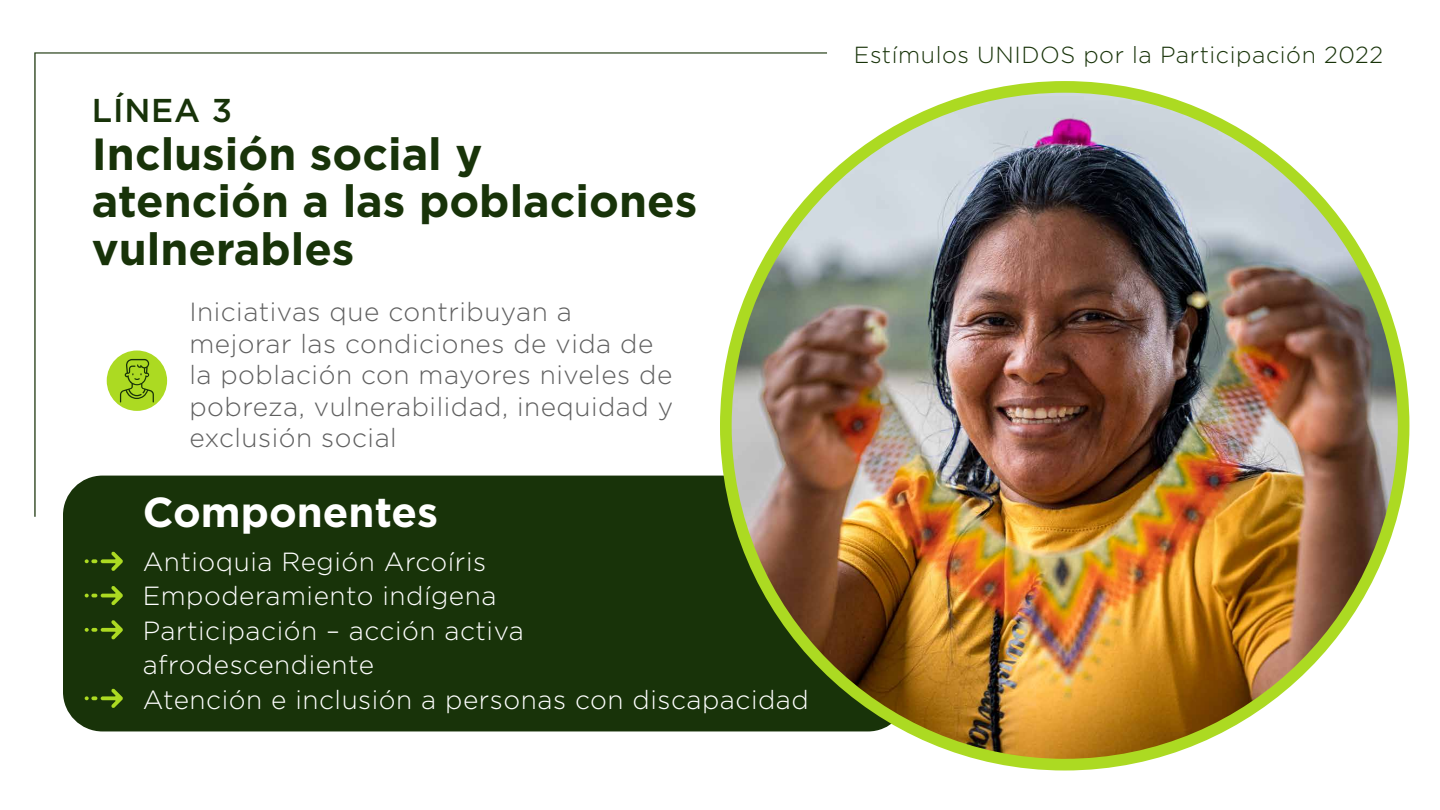
<style>
.page{position:relative;width:1440px;height:810px;background:#fff}
.page>*{position:absolute;margin:0;border:0;box-sizing:border-box;transform-origin:0 0}
.t1{font:700 45px/47.7px "Gotham";color:#183309}
.t2{font:700 41.85px "Gotham";color:#fff}
.t3{font:500 33px "Gotham";letter-spacing:.025em;color:#183309}
.t4{font:300 26.25px/31.5px "Gotham";letter-spacing:.02em;color:#606060}
.t5{font:300 26.25px/34.5px "Gotham";letter-spacing:.02em;color:#fff}
.t6{font:300 23.25px "Gotham";letter-spacing:.025em;color:#183309}
</style>
<div class="page">
<div style="left:63px;top:476px;width:844px;height:255px;background:#183309;border-radius:39px"></div>
<div style="left:720px;top:81px;width:689px;height:690px;background:#acda22;border-radius:50%"></div>
<img style="left:732px;top:93px;width:666px;height:666px;border-radius:333px">
<svg style="left:34px;top:52px;width:793px;height:465px"></svg>
<svg style="left:85px;top:551px;width:38px;height:20px"></svg>
<svg style="left:85px;top:586px;width:38px;height:19px"></svg>
<svg style="left:85px;top:620px;width:38px;height:20px"></svg>
<svg style="left:85px;top:689px;width:38px;height:19px"></svg>
<div style="left:107px;top:351px;width:60px;height:60px;background:#acda22;border-radius:50%"></div>
<svg style="left:120px;top:359px;width:34px;height:43px"></svg>
<p class="t3" style="left:92px;top:89px;width:142px">LÍNEA 3</p>
<h1 class="t1" style="left:92px;top:129px;width:607px">Inclusión social y<br>atención a las poblaciones vulnerables</h1>
<p class="t4" style="left:189px;top:296px;width:485px">Iniciativas que contribuyan a mejorar las condiciones de vida de la población con mayores niveles de pobreza, vulnerabilidad, inequidad y exclusión social</p>
<h2 class="t2" style="left:143px;top:485px;width:297px">Componentes</h2>
<p class="t5" style="left:143px;top:544px;width:668px">Antioquia Región Arcoíris<br>Empoderamiento indígena<br>Participación – acción activa<br>afrodescendiente<br>Atención e inclusión a personas con discapacidad</p>
<p class="t6" style="left:854px;top:40px;width:531px">Estímulos UNIDOS por la Participación 2022</p>
</div>
